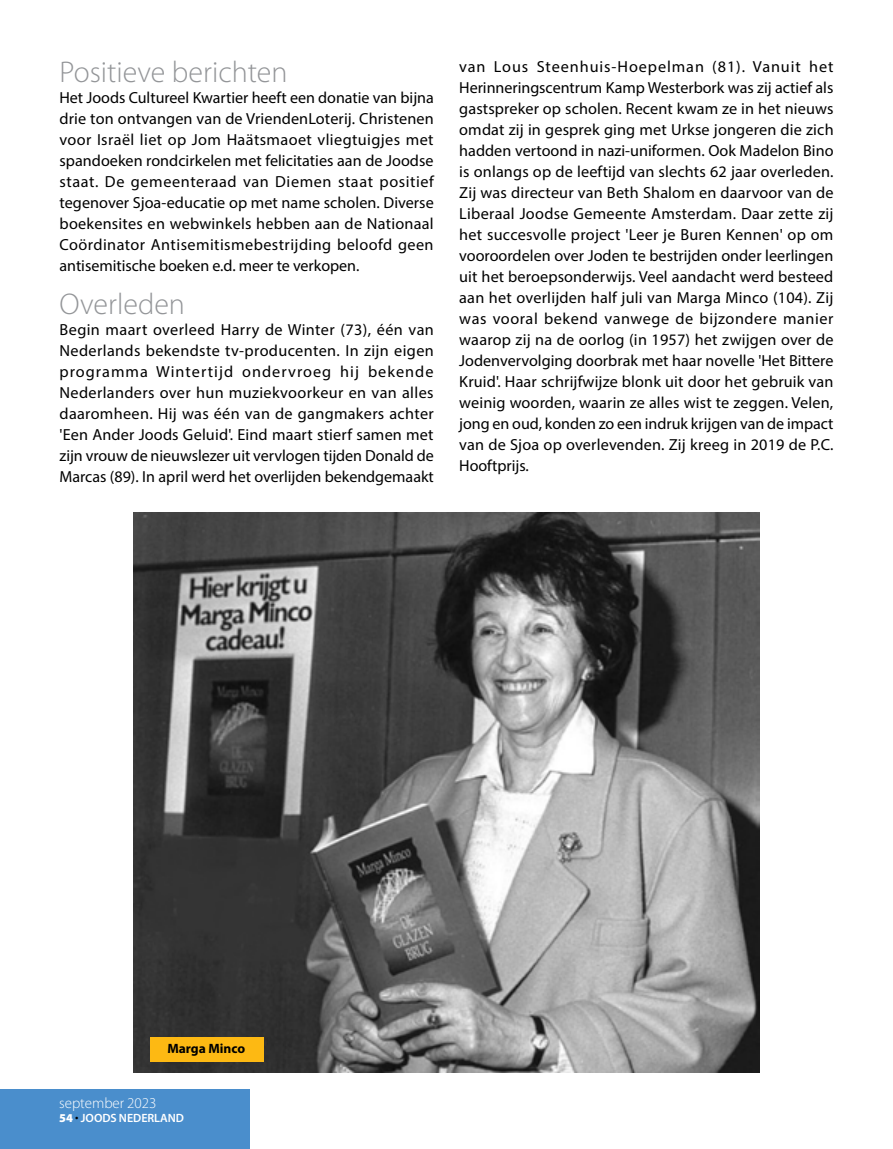
<style>
.page{position:relative;width:893px;height:1149px;background:#fff}
.page>*{position:absolute;margin:0;border:0;box-sizing:border-box;transform-origin:0 0}
.t1{font:300 30px "Myriad Pro";color:#939598}
.t2{font:16.05px/21px "Myriad Pro";color:#000;text-align:justify}
.t3{font:300 15px "Myriad Pro";color:#fff}
.t4{font:700 13.5px "Myriad Pro";color:#000}
.t5{font:600 12px "Myriad Pro";color:#fff}
.s1{font-weight:900}
.s2{font-weight:900;color:#000}
</style>
<div class="page">
<img style="left:134px;top:512px;width:625px;height:559px">
<div style="left:150px;top:1036px;width:114px;height:25px;background:#fdb913"></div>
<div style="left:0;top:1089px;width:249px;height:59px;background:#4a8ecc"></div>
<h1 class="t1" style="left:60px;top:54px;width:229px">Positieve berichten</h1>
<p class="t2" style="left:60px;top:87px;width:376px">Het Joods Cultureel Kwartier heeft een donatie van bijna drie ton ontvangen van de VriendenLoterij. Christenen voor Israël liet op Jom Haätsmaoet vliegtuigjes met spandoeken rondcirkelen met felicitaties aan de Joodse staat. De gemeenteraad van Diemen staat positief tegenover Sjoa-educatie op met name scholen. Diverse boekensites en webwinkels hebben aan de Nationaal Coördinator Antisemitismebestrijding beloofd geen antisemitische boeken e.d. meer te verkopen.</p>
<h1 class="t1" style="left:60px;top:286px;width:127px">Overleden</h1>
<p class="t2" style="left:60px;top:319px;width:376px">Begin maart overleed Harry de Winter (73), één van Nederlands bekendste tv-producenten. In zijn eigen programma Wintertijd ondervroeg hij bekende Nederlanders over hun muziekvoorkeur en van alles daaromheen. Hij was één van de gangmakers achter 'Een Ander Joods Geluid'. Eind maart stierf samen met zijn vrouw de nieuwslezer uit vervlogen tijden Donald de Marcas (89). In april werd het overlijden bekendgemaakt</p>
<p class="t2" style="left:459px;top:55px;width:376px">van Lous Steenhuis-Hoepelman (81). Vanuit het Herinneringscentrum Kamp Westerbork was zij actief als gastspreker op scholen. Recent kwam ze in het nieuws omdat zij in gesprek ging met Urkse jongeren die zich hadden vertoond in nazi-uniformen. Ook Madelon Bino is onlangs op de leeftijd van slechts 62 jaar overleden.<br>Zij was directeur van Beth Shalom en daarvoor van de Liberaal Joodse Gemeente Amsterdam. Daar zette zij het succesvolle project 'Leer je Buren Kennen' op om vooroordelen over Joden te bestrijden onder leerlingen uit het beroepsonderwijs. Veel aandacht werd besteed aan het overlijden half juli van Marga Minco (104). Zij was vooral bekend vanwege de bijzondere manier waarop zij na de oorlog (in 1957) het zwijgen over de Jodenvervolging doorbrak met haar novelle 'Het Bittere Kruid'. Haar schrijfwijze blonk uit door het gebruik van weinig woorden, waarin ze alles wist te zeggen. Velen, jong en oud, konden zo een indruk krijgen van de impact van de Sjoa op overlevenden. Zij kreeg in 2019 de P.C.<br>Hooftprijs.</p>
<p class="t4" style="left:167px;top:1038px;width:79px">Marga Minco</p>
<p class="t3" style="left:59px;top:1093px;width:99px">september 2023</p>
<p class="t5" style="left:59px;top:1109px;width:126px"><span class="s1">54</span> <span class="s2">·</span> JOODS NEDERLAND</p>
</div>
